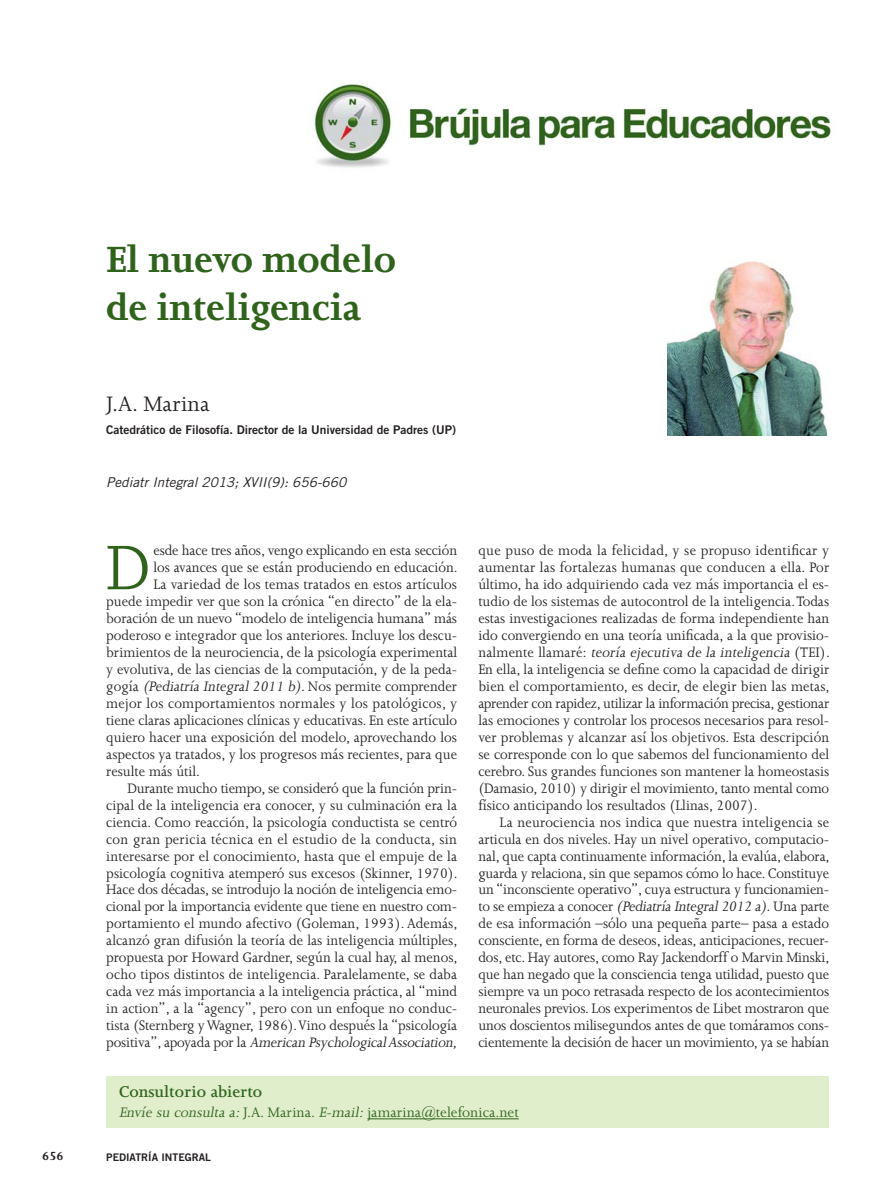
<style>
.page{position:relative;width:893px;height:1191px;background:#fff}
.page>*{position:absolute;margin:0;border:0;box-sizing:border-box;transform-origin:0 0}
.t1{font:72.3px "Joanna MT Std";color:#2f631c;scale:.95 1}
.t2{font:700 42px/48px "Joanna MT Std";color:#2f631c}
.t3{font:24px "Joanna MT Std";color:#231f20}
.t4{font:600 18px "Joanna MT Std";color:#2f631c}
.t5{font:15.75px/17px "Joanna MT Std";color:#231f20;text-align:justify;scale:.95 1}
.t6{font:15.75px "Joanna MT Std";color:#2f631c}
.t7{font:italic 15.75px "Joanna MT Std";color:#231f20;scale:.95 1}
.t8{font:15.75px "Joanna MT Std";letter-spacing:.02em;color:#231f20;scale:.95 1}
.t9{font:italic 13.5px "Trade Gothic";color:#231f20}
.t10{font:700 13.5px "Joanna MT Std";color:#231f20}
.t11{font:12px "Trade Gothic Bold Two";color:#231f20}
.t12{font:10.5px "Trade Gothic Bold Two";color:#231f20}
.s1{font-style:italic}
.s2{font-style:normal}
</style>
<div class="page">
<img style="left:314px;top:84px;width:517px;height:83px">
<div style="left:106px;top:1076px;width:723px;height:51px;background:#e0eecb"></div>
<hr style="left:367px;top:1118px;width:152px;height:1px;background:#2f631c">
<svg style="left:668px;top:426px;width:159px;height:10px"></svg>
<img style="left:668px;top:261px;width:158px;height:174px">
<h2 class="t2" style="left:106px;top:238px;width:291px">El nuevo modelo de inteligencia</h2>
<h3 class="t3" style="left:106px;top:393px;width:105px">J.A. Marina</h3>
<p class="t11" style="left:106px;top:425px;width:351px">Catedrático de Filosofía. Director de la Universidad de Padres (UP)</p>
<p class="t9" style="left:106px;top:477px;width:241px">Pediatr Integral 2013; XVII(9): 656-660</p>
<h1 class="t1" style="left:106px;top:536px;width:47px">D</h1>
<p class="t5" style="left:153px;top:543px;width:321px">esde hace tres años, vengo explicando en esta sección</p>
<p class="t5" style="left:153px;top:560px;width:322px">los avances que se están produciendo en educación.</p>
<p class="t5" style="left:153px;top:577px;width:321px">La variedad de los temas tratados en estos artículos</p>
<p class="t5" style="left:106px;top:594px;width:371px">puede impedir ver que son la crónica “en directo” de la ela-</p>
<p class="t5" style="left:106px;top:611px;width:371px">boración de un nuevo “modelo de inteligencia humana” más</p>
<p class="t5" style="left:106px;top:628px;width:371px">poderoso e integrador que los anteriores. Incluye los descu-</p>
<p class="t5" style="left:106px;top:645px;width:371px">brimientos de la neurociencia, de la psicología experimental</p>
<p class="t5" style="left:106px;top:662px;width:371px">y evolutiva, de las ciencias de la computación, y de la peda-</p>
<p class="t5" style="left:106px;top:679px;width:371px">gogía <span class="s1">(Pediatría Integral 2011 b).</span>Nos permite comprender</p>
<p class="t5" style="left:106px;top:695px;width:371px">mejor los comportamientos normales y los patológicos, y</p>
<p class="t5" style="left:106px;top:712px;width:371px">tiene claras aplicaciones clínicas y educativas. En este artículo</p>
<p class="t5" style="left:106px;top:729px;width:371px">quiero hacer una exposición del modelo, aprovechando los</p>
<p class="t5" style="left:106px;top:746px;width:371px">aspectos ya tratados, y los progresos más recientes, para que</p>
<p class="t5" style="left:106px;top:763px;width:100px">resulte más útil.</p>
<p class="t5" style="left:128px;top:780px;width:348px">Durante mucho tiempo, se consideró que la función prin-</p>
<p class="t5" style="left:106px;top:797px;width:371px">cipal de la inteligencia era conocer, y su culminación era la</p>
<p class="t5" style="left:106px;top:814px;width:371px">ciencia. Como reacción, la psicología conductista se centró</p>
<p class="t8" style="left:106px;top:832px;width:371px">con gran pericia técnica en el estudio de la conducta, sin</p>
<p class="t5" style="left:106px;top:848px;width:371px">interesarse por el conocimiento, hasta que el empuje de la</p>
<p class="t5" style="left:106px;top:865px;width:371px">psicología cognitiva atemperó sus excesos (Skinner, 1970).</p>
<p class="t5" style="left:106px;top:882px;width:371px">Hace dos décadas, se introdujo la noción de inteligencia emo-</p>
<p class="t5" style="left:106px;top:899px;width:371px">cional por la importancia evidente que tiene en nuestro com-</p>
<p class="t5" style="left:106px;top:916px;width:371px">portamiento el mundo afectivo (Goleman, 1993). Además,</p>
<p class="t5" style="left:106px;top:933px;width:371px">alcanzó gran difusión la teoría de las inteligencia múltiples,</p>
<p class="t5" style="left:106px;top:950px;width:371px">propuesta por Howard Gardner, según la cual hay, al menos,</p>
<p class="t5" style="left:106px;top:967px;width:371px">ocho tipos distintos de inteligencia. Paralelamente, se daba</p>
<p class="t5" style="left:106px;top:984px;width:371px">cada vez más importancia a la inteligencia práctica, al “mind</p>
<p class="t5" style="left:106px;top:1001px;width:371px">in action”, a la “agency”, pero con un enfoque no conduc-</p>
<p class="t5" style="left:106px;top:1018px;width:371px">tista (Sternberg y Wagner, 1986). Vino después la “psicología</p>
<p class="t7" style="left:106px;top:1035px;width:374px"><span class="s2">p o s i t i v a ” , a p oy a d a p o r l a</span> American PsychologicalAssociation,</p>
<p class="t5" style="left:478px;top:543px;width:371px">que puso de moda la felicidad, y se propuso identificar y aumentar las fortalezas humanas que conducen a ella. Por último, ha ido adquiriendo cada vez más importancia el es&shy;tudio de los sistemas de autocontrol de la inteligencia. Todas estas investigaciones realizadas de forma independiente han ido convergiendo en una teoría unificada, a la que provisio&shy;n a l m e n t e l l a m a r é : <span class="s1">teoría ejecutiva de la inteligencia</span> ( T E I ) .<br>En ella, la inteligencia se define como la capacidad de dirigir bien el comportamiento, es decir, de elegir bien las metas, aprender con rapidez, utilizar la información precisa, gestionar las emociones y controlar los procesos necesarios para resol&shy;ver problemas y alcanzar así los objetivos. Esta descripción se corresponde con lo que sabemos del funcionamiento del cerebro. Sus grandes funciones son mantener la homeostasis (Damasio, 2010) y dirigir el movimiento, tanto mental como físico anticipando los resultados (Llinas, 2007).</p>
<p class="t5" style="left:478px;top:814px;width:371px;text-indent:21px">La neurociencia nos indica que nuestra inteligencia se articula en dos niveles. Hay un nivel operativo, computacio&shy;nal, que capta continuamente información, la evalúa, elabora, guarda y relaciona, sin que sepamos cómo lo hace. Constituye un “inconsciente operativo”, cuya estructura y funcionamien&shy;to se empieza a conocer <span class="s1">(Pediatría Integral2012 a).</span>Una parte de esa información –sólo una pequeña parte– pasa a estado consciente, en forma de deseos, ideas, anticipaciones, recuer&shy;dos, etc. Hay autores, como Ray Jackendorff o Marvin Minski, que han negado que la consciencia tenga utilidad, puesto que siempre va un poco retrasada respecto de los acontecimientos neuronales previos. Los experimentos de Libet mostraron que unos doscientos milisegundos antes de que tomáramos cons&shy;cientemente la decisión de hacer un movimiento, ya se habían</p>
<p class="t4" style="left:119px;top:1083px;width:145px">Consultorio abierto</p>
<p class="t6" style="left:119px;top:1105px;width:401px"><span class="s1">Envíe su consulta a:</span>J.A. Marina. <span class="s1">E-mail:</span> jamarina@telefonica.net</p>
<p class="t10" style="left:42px;top:1150px;width:23px">656</p>
<p class="t12" style="left:106px;top:1153px;width:106px">PEDIATRÍA INTEGRAL</p>
</div>
